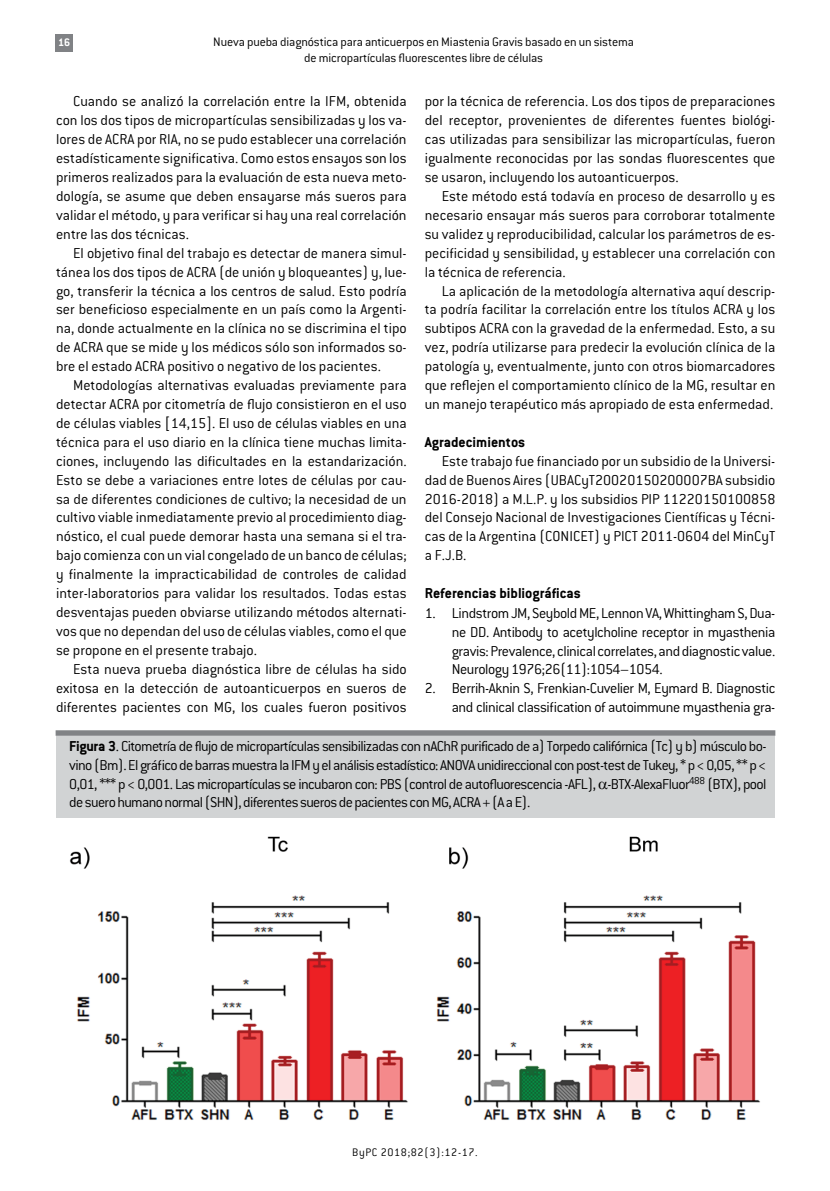
<style>
.page{position:relative;width:830px;height:1191px;background:#fff}
.page>*{position:absolute;margin:0;border:0;box-sizing:border-box;transform-origin:0 0}
.t1{font:300 15.75px/18.9px "Conduit ITC";color:#000;text-align:justify}
.t2{font:300 15.75px/18.9px "Conduit ITC";letter-spacing:-.025em;color:#000;text-align:right}
.t3{font:700 15.75px "Conduit ITC";color:#000}
.t4{font:300 13.5px/16.2px "Conduit ITC";letter-spacing:-.01em;color:#000;text-align:center}
.t5{font:300 12px "Conduit ITC";letter-spacing:.05em;color:#000}
.t6{font:700 12px "Conduit ITC";color:#fff}
.s1{font-weight:700}
</style>
<div class="page">
<div style="left:56px;top:34px;width:17px;height:17px;background:#808285"></div>
<img style="left:70px;top:836px;width:690px;height:284px">
<div style="left:56px;top:736px;width:719px;height:82px;background:#d1d3d4"></div>
<div style="left:56px;top:730px;width:719px;height:6px;background:#808285"></div>
<p class="t6" style="left:58px;top:35px;width:13px">16</p>
<p class="t4" style="left:213px;top:33px;width:422px">Nueva pueba diagnóstica para anticuerpos en Miastenia Gravis basado en un sistema de micropartículas fluorescentes libre de células</p>
<p class="t1" style="left:424px;top:92px;width:352px">por la técnica de referencia. Los dos tipos de preparaciones</p>
<p class="t1" style="left:424px;top:111px;width:352px">del receptor, provenientes de diferentes fuentes biológi-</p>
<p class="t1" style="left:424px;top:129px;width:352px">cas utilizadas para sensibilizar las micropartículas, fueron</p>
<p class="t1" style="left:424px;top:148px;width:352px">igualmente reconocidas por las sondas fluorescentes que</p>
<p class="t1" style="left:424px;top:167px;width:255px">se usaron, incluyendo los autoanticuerpos.</p>
<p class="t1" style="left:441px;top:186px;width:335px">Este método está todavía en proceso de desarrollo y es</p>
<p class="t1" style="left:424px;top:205px;width:352px">necesario ensayar más sueros para corroborar totalmente</p>
<p class="t1" style="left:424px;top:224px;width:352px">su validez y reproducibilidad, calcular los parámetros de es-</p>
<p class="t1" style="left:424px;top:243px;width:352px">pecificidad y sensibilidad, y establecer una correlación con</p>
<p class="t1" style="left:424px;top:262px;width:142px">la técnica de referencia.</p>
<p class="t1" style="left:441px;top:281px;width:335px">La aplicación de la metodología alternativa aquí descrip-</p>
<p class="t1" style="left:424px;top:300px;width:352px">ta podría facilitar la correlación entre los títulos ACRA y los</p>
<p class="t1" style="left:424px;top:318px;width:352px">subtipos ACRA con la gravedad de la enfermedad. Esto, a su</p>
<p class="t1" style="left:424px;top:337px;width:352px">vez, podría utilizarse para predecir la evolución clínica de la</p>
<p class="t1" style="left:424px;top:356px;width:352px">patología y, eventualmente, junto con otros biomarcadores</p>
<p class="t1" style="left:424px;top:375px;width:352px">que reflejen el comportamiento clínico de la MG, resultar en</p>
<p class="t1" style="left:424px;top:394px;width:350px">un manejo terapéutico más apropiado de esta enfermedad.</p>
<p class="t3" style="left:424px;top:432px;width:102px">Agradecimientos</p>
<p class="t1" style="left:441px;top:451px;width:335px">Este trabajo fue financiado por un subsidio de la Universi-</p>
<p class="t1" style="left:424px;top:470px;width:352px">dad de Buenos Aires (UBACyT20020150200007BA subsidio</p>
<p class="t1" style="left:424px;top:489px;width:352px">2016-2018) a M.L.P. y los subsidios PIP 11220150100858</p>
<p class="t1" style="left:424px;top:507px;width:352px">del Consejo Nacional de Investigaciones Científicas y Técni-</p>
<p class="t1" style="left:424px;top:526px;width:352px">cas de la Argentina (CONICET) y PICT 2011-0604 del MinCyT</p>
<p class="t1" style="left:424px;top:545px;width:43px">a F.J.B.</p>
<p class="t3" style="left:424px;top:583px;width:158px">Referencias bibliográficas</p>
<p class="t1" style="left:451px;top:603px;width:325px;text-indent:-27px">1. Lindstrom JM, Seybold ME, Lennon VA, Whittingham S, Dua&shy;ne DD. Antibody to acetylcholine receptor in myasthenia gravis: Prevalence, clinical correlates, and diagnostic value.<br>Neurology 1976;26(11):1054–1054.</p>
<p class="t2" style="left:424px;top:678px;width:352px">2. Berrih-Aknin S, Frenkian-Cuvelier M, Eymard B. Diagnostic and clinical classification of autoimmune myasthenia gra-</p>
<p class="t1" style="left:69px;top:736px;width:698px"><span class="s1">Figura 3</span>. Citometría de flujo de micropartículas sensibilizadas con nAChR purificado de a) Torpedo califórnica (Tc) y b) músculo bo&shy;vino (Bm). El gráfico de barras muestra la IFM y el análisis estadístico: ANOVA unidireccional con post-test de Tukey, * p &lt; 0,05, ** p &lt; 0,01, *** p &lt; 0,001. Las micropartículas se incubaron con: PBS (control de autofluorescencia -AFL), -BTX-AlexaFluor<sup>488</sup> (BTX), pool de suero humano normal (SHN), diferentes sueros depacientes con MG, ACRA + (A a E).</p>
<p class="t1" style="left:73px;top:92px;width:335px">Cuando se analizó la correlación entre la IFM, obtenida</p>
<p class="t1" style="left:56px;top:111px;width:352px">con los dos tipos de micropartículas sensibilizadas y los va-</p>
<p class="t1" style="left:56px;top:129px;width:352px">lores de ACRA por RIA, no se pudo establecer una correlación</p>
<p class="t1" style="left:56px;top:148px;width:352px">estadísticamente significativa. Como estos ensayos son los</p>
<p class="t1" style="left:56px;top:167px;width:352px">primeros realizados para la evaluación de esta nueva meto-</p>
<p class="t1" style="left:56px;top:186px;width:352px">dología, se asume que deben ensayarse más sueros para</p>
<p class="t1" style="left:56px;top:205px;width:352px">validar el método, y para verificar si hay una real correlación</p>
<p class="t1" style="left:56px;top:224px;width:134px">entre las dos técnicas.</p>
<p class="t1" style="left:73px;top:243px;width:335px">El objetivo final del trabajo es detectar de manera simul-</p>
<p class="t1" style="left:56px;top:262px;width:352px">tánea los dos tipos de ACRA (de unión y bloqueantes) y, lue-</p>
<p class="t1" style="left:56px;top:281px;width:352px">go, transferir la técnica a los centros de salud. Esto podría</p>
<p class="t1" style="left:56px;top:300px;width:352px">ser beneficioso especialmente en un país como la Argenti-</p>
<p class="t1" style="left:56px;top:318px;width:352px">na, donde actualmente en la clínica no se discrimina el tipo</p>
<p class="t1" style="left:56px;top:337px;width:352px">de ACRA que se mide y los médicos sólo son informados so-</p>
<p class="t1" style="left:56px;top:356px;width:326px">bre el estado ACRA positivo o negativo de los pacientes.</p>
<p class="t1" style="left:73px;top:375px;width:335px">Metodologías alternativas evaluadas previamente para</p>
<p class="t1" style="left:56px;top:394px;width:352px">detectar ACRA por citometría de flujo consistieron en el uso</p>
<p class="t1" style="left:56px;top:413px;width:352px">de células viables [14,15]. El uso de células viables en una</p>
<p class="t1" style="left:56px;top:432px;width:352px">técnica para el uso diario en la clínica tiene muchas limita-</p>
<p class="t1" style="left:56px;top:451px;width:352px">ciones, incluyendo las dificultades en la estandarización.</p>
<p class="t1" style="left:56px;top:470px;width:352px">Esto se debe a variaciones entre lotes de células por cau-</p>
<p class="t1" style="left:56px;top:489px;width:352px">sa de diferentes condiciones de cultivo; la necesidad de un</p>
<p class="t1" style="left:56px;top:507px;width:352px">cultivo viable inmediatamente previo al procedimiento diag-</p>
<p class="t1" style="left:56px;top:526px;width:352px">nóstico, el cual puede demorar hasta una semana si el tra-</p>
<p class="t1" style="left:56px;top:545px;width:352px">bajo comienza con un vial congelado de un banco de células;</p>
<p class="t1" style="left:56px;top:564px;width:352px">y finalmente la impracticabilidad de controles de calidad</p>
<p class="t1" style="left:56px;top:583px;width:352px">inter-laboratorios para validar los resultados. Todas estas</p>
<p class="t1" style="left:56px;top:602px;width:352px">desventajas pueden obviarse utilizando métodos alternati-</p>
<p class="t1" style="left:56px;top:621px;width:352px">vos que no dependan del uso de células viables, como el que</p>
<p class="t1" style="left:56px;top:640px;width:202px">se propone en el presente trabajo.</p>
<p class="t1" style="left:73px;top:659px;width:335px">Esta nueva prueba diagnóstica libre de células ha sido</p>
<p class="t1" style="left:56px;top:678px;width:352px">exitosa en la detección de autoanticuerpos en sueros de</p>
<p class="t1" style="left:56px;top:696px;width:352px">diferentes pacientes con MG, los cuales fueron positivos</p>
<p class="t5" style="left:352px;top:1145px;width:127px">ByPC 2018;82(3):12-17.</p>
</div>
